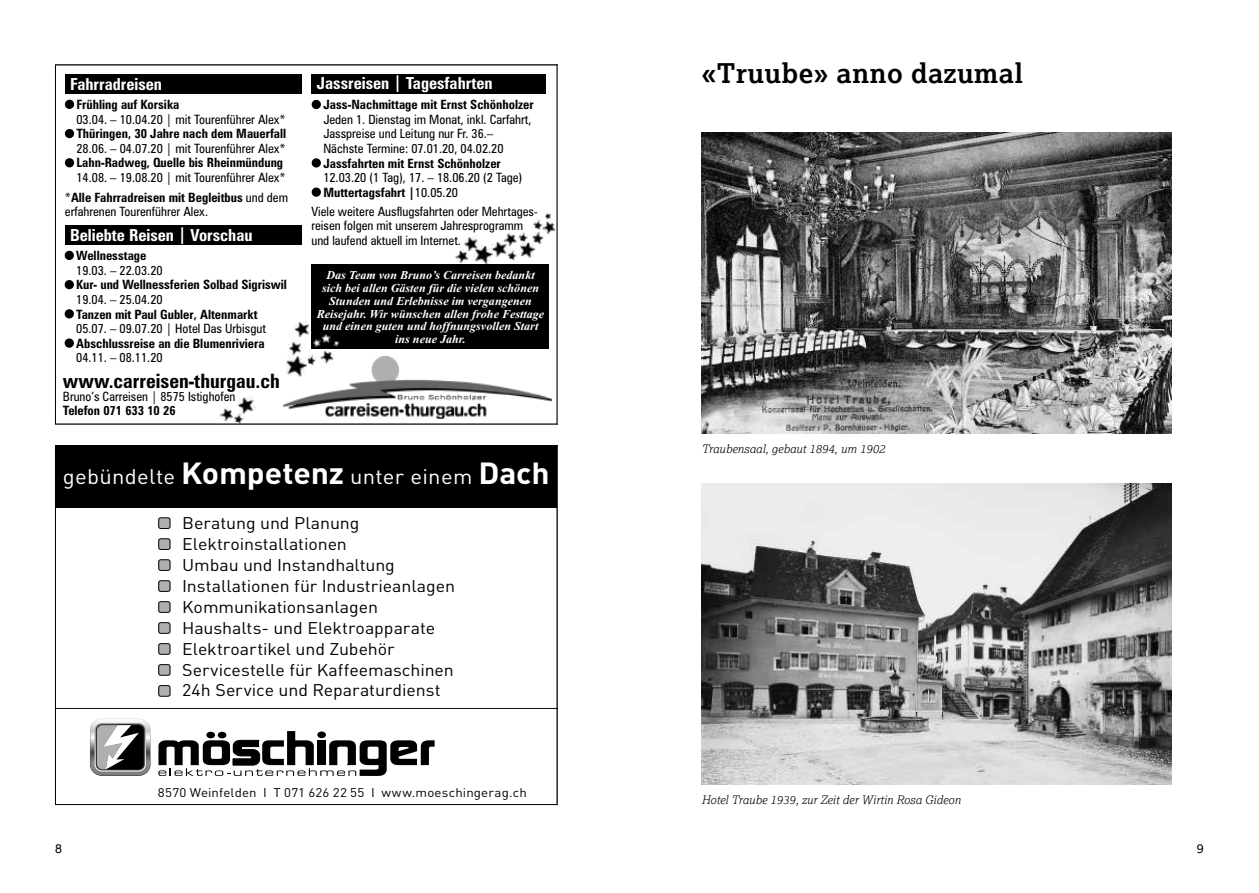
<style>
.page{position:relative;width:1259px;height:893px;background:#fff}
.page>*{position:absolute;margin:0;border:0;box-sizing:border-box;transform-origin:0 0}
.t1{font:700 27px "Lexia";letter-spacing:.02em;color:#000}
.t2{font:20.85px "DIN";letter-spacing:.015em;color:#fff;scale:1.06 1}
.t3{font:700 condensed 19.8px "Zurich BT";color:#000}
.t4{font:16.8px/21px "DIN";letter-spacing:-.005em;color:#000;scale:1.06 1}
.t5{font:700 condensed 16.65px "Zurich BT";color:#fff}
.t6{font:condensed 12.9px/14.5px "Zurich BT";color:#000}
.t7{font:700 condensed 12.9px "Zurich BT";color:#000}
.t8{font:12.75px "Lexia";color:#000}
.t9{font:12.45px "DIN";letter-spacing:.015em;color:#000;scale:1.06 1}
.t10{font:italic 700 12px/12.8px "Times New Roman";color:#fff;text-align:center}
.t11{font:italic 300 11.7px "Lexia";letter-spacing:.005em;color:#000}
.s1{font-weight:700}
.s2{font-family:"DIN Bold Alternate";font-size:30.15px}
</style>
<div class="page">
<svg style="left:64px;top:74px;width:482px;height:274px"></svg>
<div style="left:65px;top:100px;width:9px;height:9px;background:#000;border-radius:50%"></div>
<div style="left:65px;top:129px;width:9px;height:9px;background:#000;border-radius:50%"></div>
<div style="left:65px;top:158px;width:9px;height:9px;background:#000;border-radius:50%"></div>
<div style="left:65px;top:74px;width:236px;height:19px;background:#000"></div>
<div style="left:65px;top:251px;width:9px;height:9px;background:#000;border-radius:50%"></div>
<div style="left:65px;top:280px;width:9px;height:9px;background:#000;border-radius:50%"></div>
<div style="left:65px;top:309px;width:9px;height:9px;background:#000;border-radius:50%"></div>
<div style="left:65px;top:338px;width:9px;height:10px;background:#000;border-radius:50%"></div>
<div style="left:65px;top:225px;width:236px;height:20px;background:#000"></div>
<div style="left:312px;top:100px;width:9px;height:9px;background:#000;border-radius:50%"></div>
<div style="left:312px;top:158px;width:9px;height:10px;background:#000;border-radius:50%"></div>
<div style="left:312px;top:188px;width:9px;height:9px;background:#000;border-radius:50%"></div>
<div style="left:311px;top:74px;width:235px;height:19px;background:#000"></div>
<img style="left:283px;top:356px;width:269px;height:63px">
<div style="left:311px;top:264px;width:238px;height:85px;background:#000"></div>
<img style="left:491px;top:240px;width:18px;height:17px">
<svg style="left:506px;top:249px;width:12px;height:12px"></svg>
<img style="left:502px;top:231px;width:16px;height:17px">
<img style="left:463px;top:235px;width:17px;height:17px">
<img style="left:552px;top:223px;width:3px;height:9px">
<svg style="left:517px;top:212px;width:35px;height:31px"></svg>
<img style="left:518px;top:241px;width:18px;height:17px">
<img style="left:531px;top:230px;width:14px;height:15px">
<img style="left:220px;top:408px;width:13px;height:13px">
<img style="left:288px;top:340px;width:15px;height:14px">
<img style="left:293px;top:320px;width:18px;height:18px">
<svg style="left:308px;top:355px;width:9px;height:11px"></svg>
<img style="left:319px;top:350px;width:16px;height:15px">
<img style="left:238px;top:396px;width:17px;height:17px">
<img style="left:284px;top:354px;width:24px;height:23px">
<svg style="left:234px;top:412px;width:11px;height:10px"></svg>
<svg style="left:313px;top:334px;width:26px;height:13px"></svg>
<div style="left:159px;top:518px;width:11px;height:10px;background:#afafaf;border-radius:2px"></div>
<div style="left:158px;top:518px;width:12px;height:11px;border:1px solid #000;border-radius:2px"></div>
<div style="left:159px;top:539px;width:11px;height:10px;background:#afafaf;border-radius:2px"></div>
<div style="left:158px;top:539px;width:12px;height:11px;border:1px solid #000;border-radius:2px"></div>
<div style="left:159px;top:560px;width:11px;height:10px;background:#afafaf;border-radius:2px"></div>
<div style="left:158px;top:559px;width:12px;height:12px;border:1px solid #000;border-radius:2px"></div>
<div style="left:159px;top:581px;width:11px;height:10px;background:#afafaf;border-radius:2px"></div>
<div style="left:158px;top:580px;width:12px;height:12px;border:1px solid #000;border-radius:2px"></div>
<div style="left:159px;top:602px;width:11px;height:10px;background:#afafaf;border-radius:2px"></div>
<div style="left:158px;top:601px;width:12px;height:12px;border:1px solid #000;border-radius:2px"></div>
<div style="left:159px;top:623px;width:11px;height:10px;background:#afafaf;border-radius:2px"></div>
<div style="left:158px;top:622px;width:12px;height:12px;border:1px solid #000;border-radius:2px"></div>
<div style="left:159px;top:644px;width:11px;height:10px;background:#afafaf;border-radius:2px"></div>
<div style="left:158px;top:643px;width:12px;height:11px;border:1px solid #000;border-radius:2px"></div>
<div style="left:159px;top:665px;width:11px;height:10px;background:#afafaf;border-radius:2px"></div>
<div style="left:158px;top:664px;width:12px;height:11px;border:1px solid #000;border-radius:2px"></div>
<div style="left:159px;top:686px;width:11px;height:10px;background:#afafaf;border-radius:2px"></div>
<div style="left:158px;top:685px;width:12px;height:11px;border:1px solid #000;border-radius:2px"></div>
<div style="left:55px;top:445px;width:502px;height:63px;background:#000"></div>
<hr style="left:55px;top:708px;width:502px;height:1px;background:#000">
<svg style="left:90px;top:719px;width:61px;height:57px"></svg>
<svg style="left:158px;top:731px;width:276px;height:45px"></svg>
<img style="left:702px;top:483px;width:469px;height:302px">
<img style="left:702px;top:132px;width:469px;height:302px">
<p class="t5" style="left:70px;top:74px;width:94px">Fahrradreisen</p>
<p class="t7" style="left:76px;top:97px;width:104px">Frühling auf Korsika</p>
<p class="t6" style="left:76px;top:112px;width:211px">03.04. – 10.04.20 | mit Tourenführer Alex*</p>
<p class="t7" style="left:76px;top:126px;width:211px">Thüringen, 30 Jahre nach dem Mauerfall</p>
<p class="t6" style="left:76px;top:141px;width:211px">28.06. – 04.07.20 | mit Tourenführer Alex*</p>
<p class="t7" style="left:76px;top:155px;width:208px">Lahn-Radweg, Quelle bis Rheinmündung</p>
<p class="t6" style="left:65px;top:167px;width:225px;line-height:19.8px;text-align:right">14.08. – 19.08.20 | mit Tourenführer Alex* *<span class="s1">Alle Fahrradreisen mit Begleitbus</span> und dem</p>
<p class="t6" style="left:65px;top:204px;width:145px">erfahrenen Tourenführer Alex.</p>
<p class="t5" style="left:178px;top:224px;width:10px">|</p>
<p class="t5" style="left:70px;top:225px;width:184px">Beliebte Reisen Vorschau</p>
<p class="t7" style="left:76px;top:248px;width:72px">Wellnesstage</p>
<p class="t6" style="left:76px;top:263px;width:88px">19.03. – 22.03.20</p>
<p class="t7" style="left:76px;top:277px;width:212px">Kur- und Wellnessferien Solbad Sigriswil</p>
<p class="t6" style="left:76px;top:292px;width:88px">19.04. – 25.04.20</p>
<p class="t7" style="left:76px;top:306px;width:183px">Tanzen mit Paul Gubler, Altenmarkt</p>
<p class="t6" style="left:76px;top:321px;width:191px">05.07. – 09.07.20 | Hotel Das Urbisgut</p>
<p class="t7" style="left:76px;top:335px;width:190px">Abschlussreise an die Blumenriviera</p>
<p class="t6" style="left:76px;top:350px;width:88px">04.11. – 08.11.20</p>
<h3 class="t3" style="left:63px;top:369px;width:218px">www.carreisen-thurgau.ch</h3>
<p class="t6" style="left:63px;top:389px;width:174px">Bruno’s Carreisen | 8575 Istighofen</p>
<p class="t7" style="left:63px;top:403px;width:114px">Telefon 071 633 10 26</p>
<p class="t5" style="left:393px;top:72px;width:10px">|</p>
<p class="t5" style="left:317px;top:73px;width:177px">Jassreisen Tagesfahrten</p>
<p class="t7" style="left:323px;top:97px;width:212px">Jass-Nachmittage mit Ernst Schönholzer</p>
<p class="t6" style="left:323px;top:112px;width:210px">Jeden 1. Dienstag im Monat, inkl. Carfahrt,<br>Jasspreise und Leitung nur Fr. 36.–<br>Nächste Termine: 07.01.20, 04.02.20</p>
<p class="t7" style="left:323px;top:155px;width:179px">Jassfahrten mit Ernst Schönholzer</p>
<p class="t6" style="left:323px;top:170px;width:200px">12.03.20 (1 Tag), 17. – 18.06.20 (2 Tage)<br><span class="s1">Muttertagsfahrt |</span>10.05.20</p>
<p class="t6" style="left:311px;top:204px;width:228px">Viele weitere Ausflugsfahrten oder Mehrtages&shy;reisen folgen mit unserem Jahresprogramm und laufend aktuell im Internet.</p>
<p class="t10" style="left:317px;top:269px;width:229px">Das Team von Bruno’s Carreisen bedankt sich bei allen Gästen für die vielen schönen Stunden und Erlebnisse im vergangenen Reisejahr. Wir wünschen allen frohe Festtage und einen guten und hoffnungsvollen Start ins neue Jahr.</p>
<h2 class="t2" style="left:63px;top:464px;width:461px">gebündelte <span class="s2">Kompetenz</span> unter einem <span class="s2">Dach</span></h2>
<p class="t4" style="left:182px;top:512px;width:259px">Beratung und Planung<br>Elektroinstallationen<br>Umbau und Instandhaltung<br>Installationen für Industrieanlagen<br>Kommunikationsanlagen<br>Haushalts- und Elektroapparate<br>Elektroartikel und Zubehör<br>Servicestelle für Kaffeemaschinen<br>24h Service und Reparaturdienst</p>
<p class="t9" style="left:158px;top:785px;width:349px">8570 Weinfelden I T 071 626 22 55 I www.moeschingerag.ch</p>
<h1 class="t1" style="left:702px;top:56px;width:323px">«Truube» anno dazumal</h1>
<p class="t11" style="left:702px;top:442px;width:185px">Traubensaal, gebaut 1894, um 1902</p>
<p class="t11" style="left:702px;top:793px;width:260px">Hotel Traube 1939, zur Zeit der Wirtin Rosa Gideon</p>
<p class="t8" style="left:55px;top:841px;width:8px">8</p>
<p class="t8" style="left:1196px;top:841px;width:8px">9</p>
</div>
